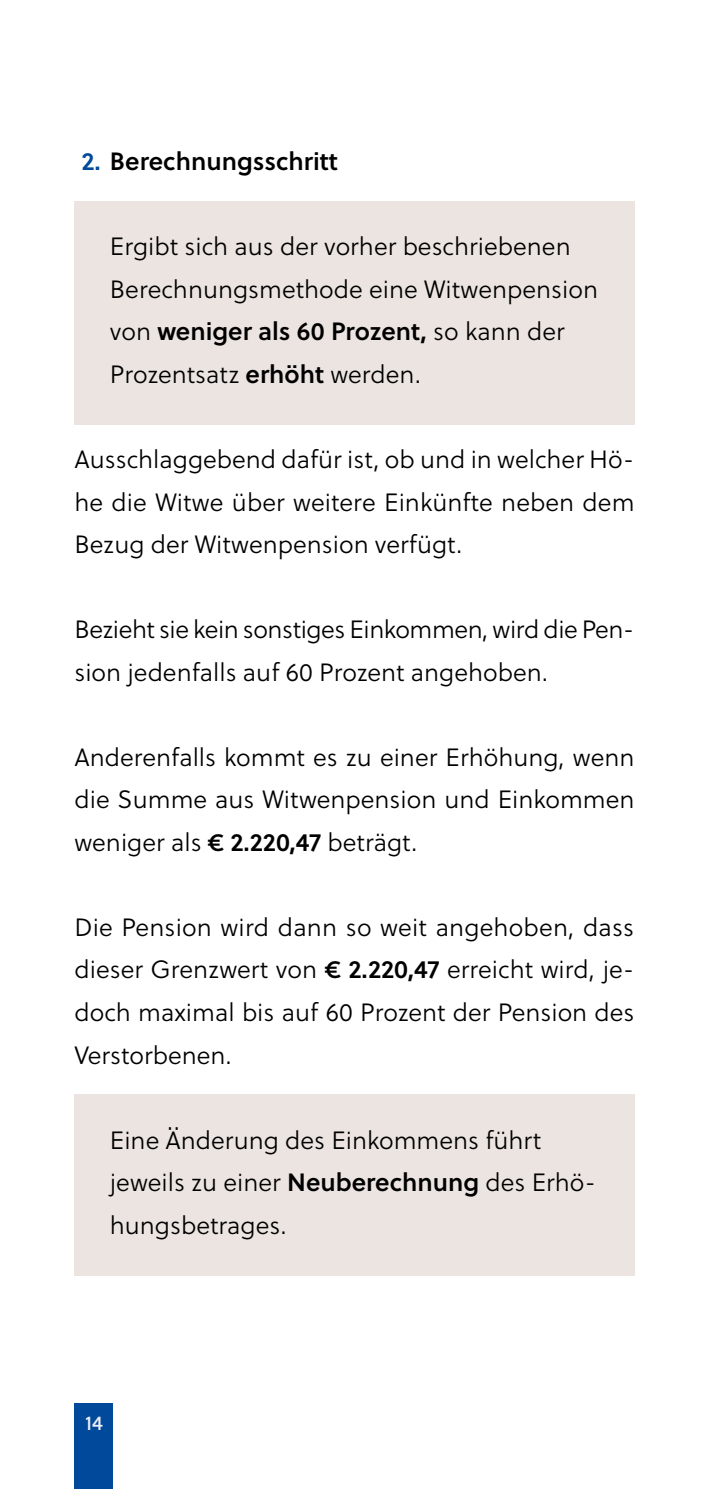
<style>
.page{position:relative;width:709px;height:1489px;background:#fff}
.page>*{position:absolute;margin:0;border:0;box-sizing:border-box;transform-origin:0 0}
.Texte_P_-_Fließtext{font:25px/42.5px "Soleil Lt";color:#000;text-align:justify}
.Infoboxen_P_-_Fließtext_Infobox_mit_Über{font:25px/42.5px "Soleil Lt";color:#000}
.Texte_P_-_Fließtext-2{font:25px/42.5px "Soleil Lt";letter-spacing:-.02em;color:#000}
.t1{font:25px "Soleil Sb";color:#000}
.t2{font:20px "Soleil Bk";color:#edeef8}
.s1{color:#00499b}
.s2{font-family:"Soleil Sb"}
</style>
<div class="page">
<div style="left:74px;top:1403px;width:39px;height:85px;background:#00499b"></div>
<div style="left:74px;top:201px;width:560px;height:223px;background:#ebe4e0"></div>
<div style="left:74px;top:1094px;width:560px;height:181px;background:#ebe4e0"></div>
<p class="t1" style="left:81px;top:142px;width:258px"><span class="s1">2.</span> Berechnungsschritt</p>
<p class="Infoboxen_P_-_Fließtext_Infobox_mit_Über" style="left:110px;top:225px;width:489px">Ergibt sich aus der vorher beschriebenen Berechnungsmethode eine Witwenpension von <span class="s2">weniger als 60 Prozent,</span> so kann der Prozentsatz <span class="s2">erhöht</span> werden.</p>
<p class="Texte_P_-_Fließtext" style="left:74px;top:438px;width:561px">Ausschlaggebend dafür ist, ob und in welcher Hö&shy;he die Witwe über weitere Einkünfte neben dem Bezug der Witwenpension verfügt.</p>
<p class="Texte_P_-_Fließtext-2" style="left:74px;top:608px;width:561px">Bezieht sie kein sonstiges Einkommen, wird die Pen&shy;sion jedenfalls auf 60 Prozent angehoben.</p>
<p class="Texte_P_-_Fließtext" style="left:74px;top:735px;width:561px">Anderenfalls kommt es zu einer Erhöhung, wenn die Summe aus Witwenpension und Einkommen weniger als <span class="s2">€ 2.220,47</span> beträgt.</p>
<p class="Texte_P_-_Fließtext" style="left:74px;top:905px;width:561px">Die Pension wird dann so weit angehoben, dass dieser Grenzwert von <span class="s2">€ 2.220,47</span> erreicht wird, je&shy;doch maximal bis auf 60 Prozent der Pension des Verstorbenen.</p>
<p class="Infoboxen_P_-_Fließtext_Infobox_mit_Über" style="left:110px;top:1118px;width:488px">Eine Änderung des Einkommens führt jeweils zu einer <span class="s2">Neuberechnung</span> des Erhö&shy;hungsbetrages.</p>
<p class="t2" style="left:85px;top:1407px;width:19px">14</p>
</div>
